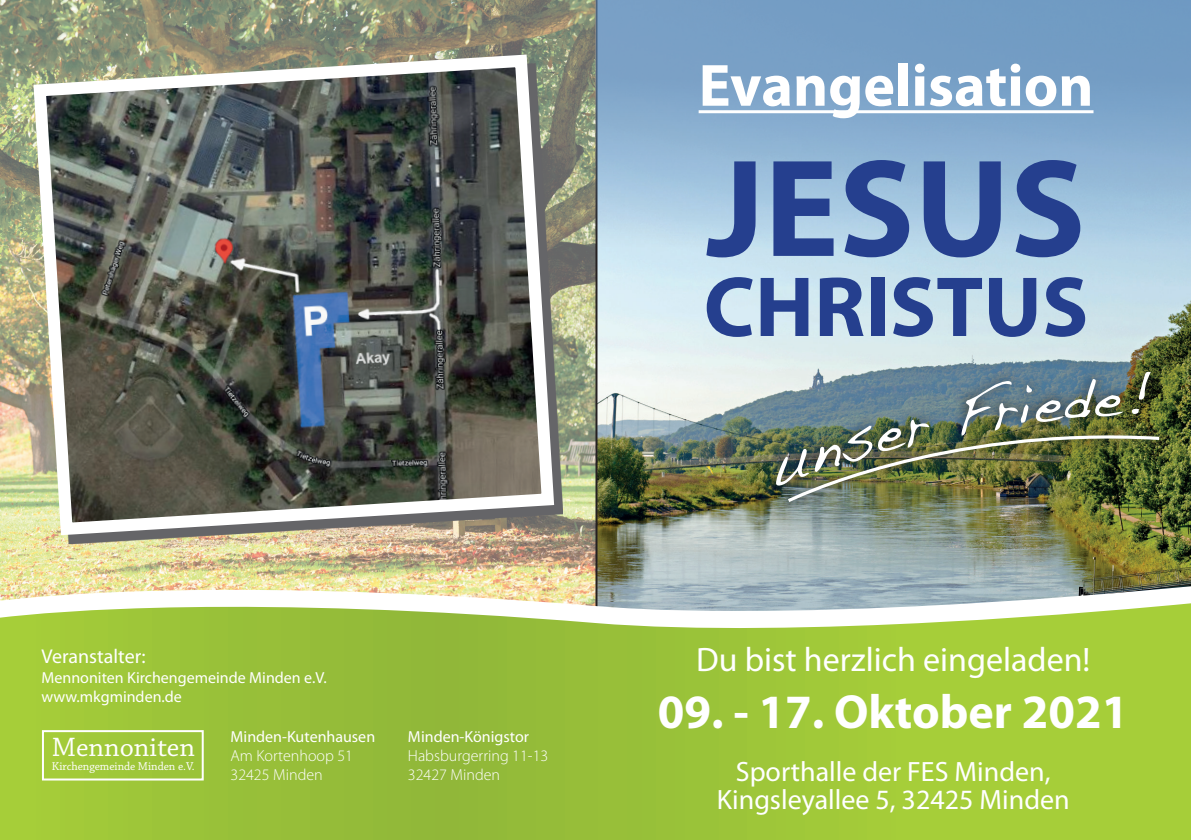
<style>
.page{position:relative;width:1191px;height:840px;background:#fff}
.page>*{position:absolute;margin:0;border:0;box-sizing:border-box;transform-origin:0 0}
.t1{font:700 140px "Myriad Pro";color:#253f8e}
.t2{font:700 86px "Myriad Pro";color:#253f8e}
.t3{font:700 60px "Myriad Pro";color:#fff}
.t4{font:700 48px "Myriad Pro";color:#fff}
.t5{font:34px "Myriad Pro";color:#fff}
.t6{font:28px/28px "Myriad Pro";color:#fff;text-align:center}
.t7{font:28px "Chaparral Pro";color:#fff}
.t8{font:20px "Myriad Pro";color:#fff}
.t9{font:16px/19.2px "Myriad Pro";color:#fff}
.t10{font:300 16px/19.2px "Myriad Pro";color:#fff}
.t11{font:12px "Chaparral Pro";color:#fff}
</style>
<div class="page">
<img style="left:0;top:0;width:595px;height:571px">
<img style="left:595px;top:258px;width:596px;height:313px">
<img style="left:0;top:571px;width:1191px;height:23px">
<svg style="left:0;top:594px;width:1191px;height:245px;background:#a3c849"></svg>
<div style="left:42px;top:729px;width:162px;height:51px;border:2px solid #fff"></div>
<img style="left:27px;top:48px;width:533px;height:493px">
<svg style="left:595px;top:0;width:596px;height:258px;background:#8db2d2"></svg>
<hr style="left:698px;top:110px;width:395px;height:3px;background:#fff">
<svg style="left:764px;top:361px;width:397px;height:136px;background:#94a9ac"></svg>
<img style="left:777px;top:423px;width:393px;height:90px">
<img style="left:768px;top:371px;width:394px;height:132px">
<h3 class="t3" style="left:698px;top:46px;width:396px">Evangelisation</h3>
<h1 class="t1" style="left:706px;top:117px;width:380px">JESUS</h1>
<h2 class="t2" style="left:703px;top:251px;width:386px">CHRISTUS</h2>
<p class="t8" style="left:42px;top:644px;width:105px">Veranstalter:</p>
<p class="t9" style="left:42px;top:667px;width:287px">Mennoniten Kirchengemeinde Minden e.V. www.mkgminden.de</p>
<p class="t9" style="left:230px;top:726px;width:146px">Minden-Kutenhausen</p>
<p class="t10" style="left:230px;top:745px;width:124px">Am Kortenhoop 51<br>32425 Minden</p>
<h3 class="t7" style="left:52px;top:731px;width:145px">Mennoniten</h3>
<p class="t11" style="left:52px;top:759px;width:144px">Kirchengemeinde Minden e.V.</p>
<p class="t9" style="left:408px;top:726px;width:123px">Minden-Königstor</p>
<p class="t10" style="left:408px;top:745px;width:142px">Habsburgerring 11-13<br>32427 Minden</p>
<h3 class="t5" style="left:696px;top:638px;width:396px">Du bist herzlich eingeladen!</h3>
<h3 class="t4" style="left:658px;top:680px;width:472px">09. - 17. Oktober 2021</h3>
<h3 class="t6" style="left:717px;top:756px;width:354px">Sporthalle der FES Minden,<br>Kingsleyallee 5, 32425 Minden</h3>
</div>
